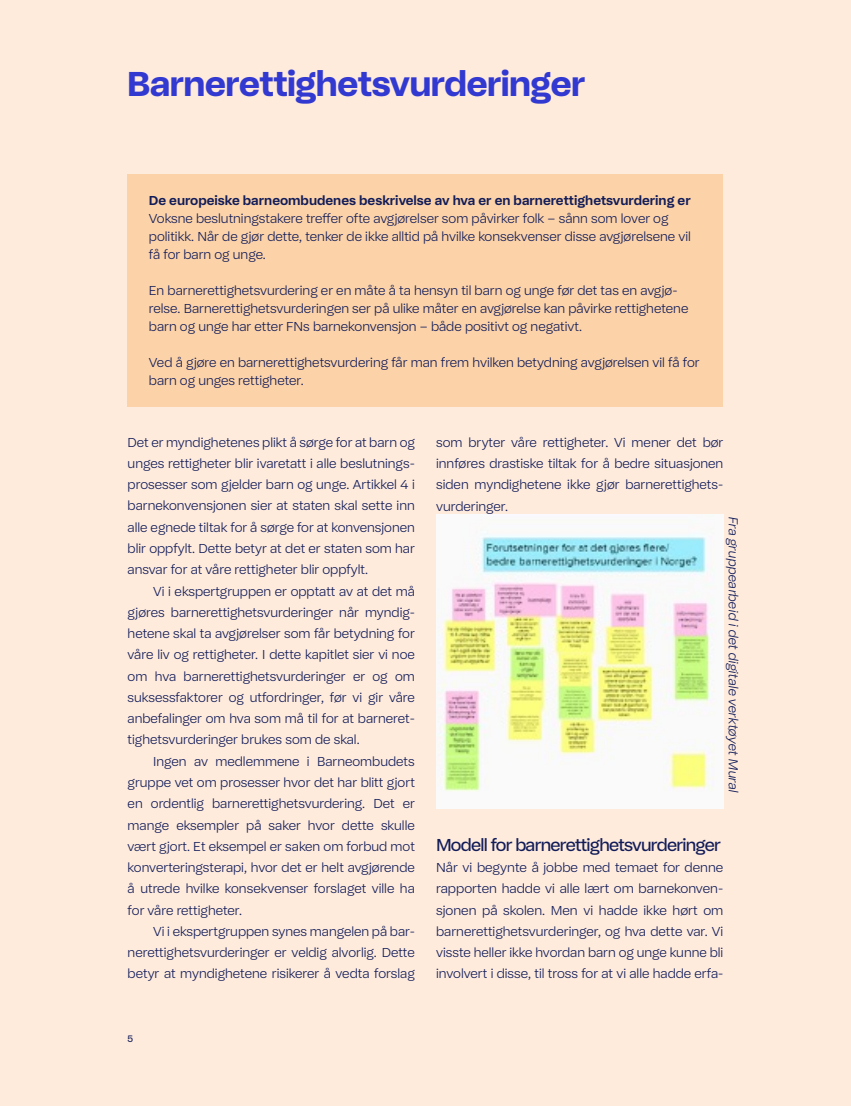
<style>
.page{position:relative;width:851px;height:1106px;background:#fff}
.page>*{position:absolute;margin:0;border:0;box-sizing:border-box;transform-origin:0 0}
.t1{font:36px "Barneo Display Bold 0.8";color:#3139d1}
.t2{font:18px "Barneombudet";letter-spacing:-.04em;color:#121c59}
.t3{font:300 13.5px/21.3px "Barneombudet";color:#121c59;text-align:justify}
.t4{font:700 13.5px "Barneombudet";color:#121c59}
.t5{font:italic 300 13.5px "Barneombudet";letter-spacing:-.01em;color:#121c59}
.t6{font:9.75px "Barneombudet";color:#121c59}
</style>
<div class="page">
<div style="left:0;top:0;width:850px;height:1106px;background:#feebdc"></div>
<div style="left:128px;top:174px;width:595px;height:232px;background:#fcd3a8"></div>
<img style="left:437px;top:514px;width:286px;height:294px">
<h1 class="t1" style="left:128px;top:61px;width:459px">Barnerettighetsvurderinger</h1>
<p class="t4" style="left:149px;top:192px;width:543px">De europeiske barneombudenes beskrivelse av hva er en barnerettighetsvurdering er</p>
<p class="t3" style="left:149px;top:209px;width:543px;line-height:18px;text-align:left">Voksne beslutningstakere treffer ofte avgjørelser som påvirker folk – sånn som lover og politikk. Når de gjør dette, tenker de ikke alltid på hvilke konsekvenser disse avgjørelsene vil få for barn og unge.</p>
<p class="t3" style="left:149px;top:281px;width:541px;line-height:18px;text-align:left">En barnerettighetsvurdering er en måte å ta hensyn til barn og unge før det tas en avgjø&shy;relse. Barnerettighetsvurderingen ser på ulike måter en avgjørelse kan påvirke rettighetene barn og unge har etter FNs barnekonvensjon – både positivt og negativt.</p>
<p class="t3" style="left:149px;top:353px;width:552px;line-height:18px">Ved å gjøre en barnerettighetsvurdering får man frem hvilken betydning avgjørelsen vil få for barn og unges rettigheter.</p>
<p class="t3" style="left:128px;top:431px;width:289px">Det er myndighetenes plikt å sørge for at barn og unges rettigheter blir ivaretatt i alle beslutnings&shy;prosesser som gjelder barn og unge. Artikkel 4 i barnekonvensjonen sier at staten skal sette inn alle egnede tiltak for å sørge for at konvensjonen blir oppfylt. Dette betyr at det er staten som har ansvar for at våre rettigheter blir oppfylt.</p>
<p class="t3" style="left:128px;top:580px;width:289px;text-indent:26px">Vi i ekspertgruppen er opptatt av at det må gjøres barnerettighetsvurderinger når myndig&shy;hetene skal ta avgjørelser som får betydning for våre liv og rettigheter. I dette kapitlet sier vi noe om hva barnerettighetsvurderinger er og om suksessfaktorer og utfordringer, før vi gir våre anbefalinger om hva som må til for at barneret&shy;tighetsvurderinger brukes som de skal.</p>
<p class="t3" style="left:128px;top:750px;width:289px;text-indent:26px">Ingen av medlemmene i Barneombudets gruppe vet om prosesser hvor det har blitt gjort en ordentlig barnerettighetsvurdering. Det er mange eksempler på saker hvor dette skulle vært gjort. Et eksempel er saken om forbud mot konverteringsterapi, hvor det er helt avgjørende å utrede hvilke konsekvenser forslaget ville ha for våre rettigheter.</p>
<p class="t3" style="left:128px;top:920px;width:289px;text-indent:26px">Vi i ekspertgruppen synes mangelen på bar&shy;nerettighetsvurderinger er veldig alvorlig. Dette betyr at myndighetene risikerer å vedta forslag</p>
<p class="t3" style="left:436px;top:431px;width:289px">som bryter våre rettigheter. Vi mener det bør innføres drastiske tiltak for å bedre situasjonen siden myndighetene ikke gjør barnerettighets&shy;vurderinger.</p>
<p class="t5" style="left:741px;top:516px;width:278px;rotate:90deg">Fra gruppearbeid i det digitale verktøyet Mural</p>
<h2 class="t2" style="left:436px;top:834px;width:286px">Modell for barnerettighetsvurderinger</h2>
<p class="t3" style="left:436px;top:856px;width:289px">Når vi begynte å jobbe med temaet for denne rapporten hadde vi alle lært om barnekonven&shy;sjonen på skolen. Men vi hadde ikke hørt om barnerettighetsvurderinger, og hva dette var. Vi visste heller ikke hvordan barn og unge kunne bli involvert i disse, til tross for at vi alle hadde erfa-</p>
<p class="t6" style="left:128px;top:1033px;width:7px">5</p>
</div>
